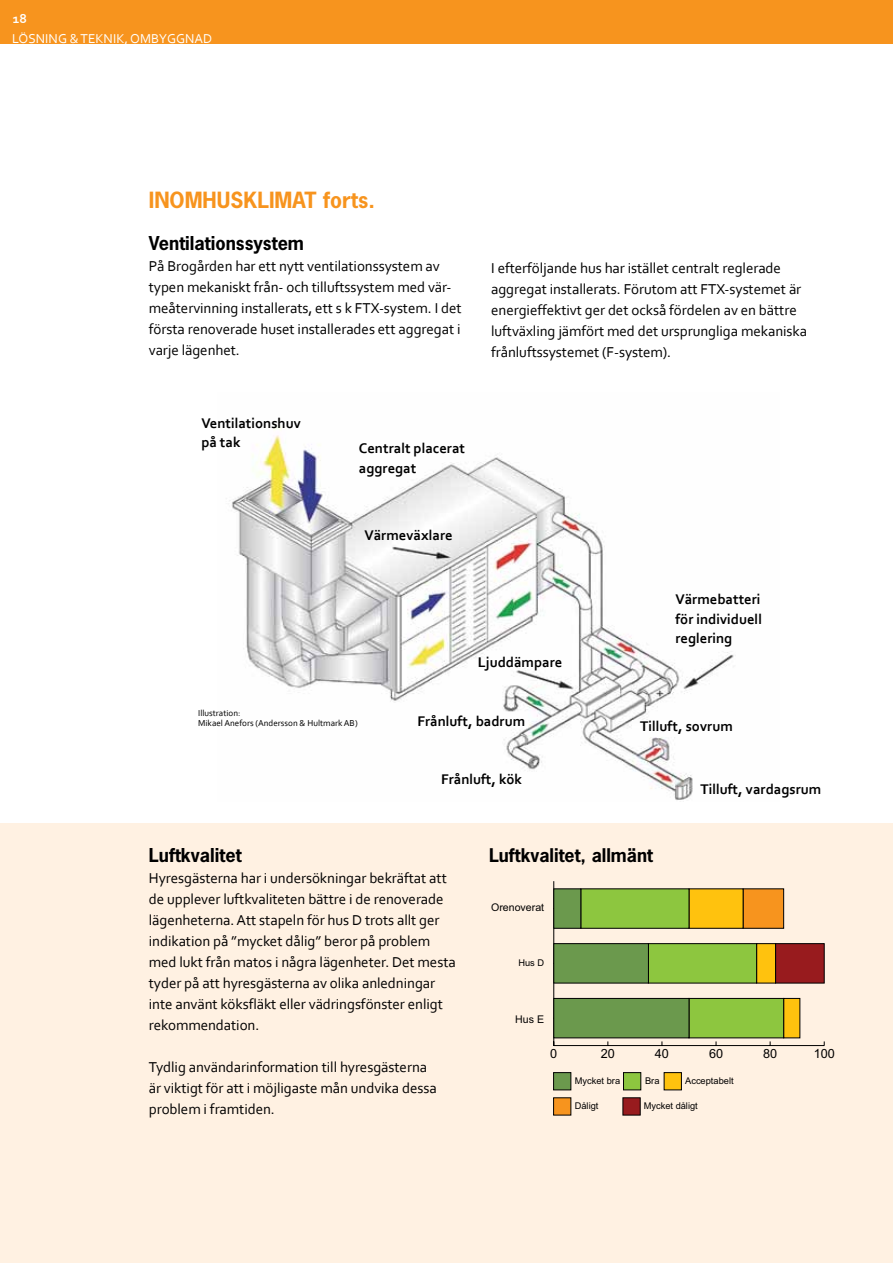
<style>
.page{position:relative;width:893px;height:1263px;background:#fff}
.page>*{position:absolute;margin:0;border:0;box-sizing:border-box;transform-origin:0 0}
.t1{font:700 21px "News Gothic Std";color:#f7941e}
.t2{font:700 18px "News Gothic Std";color:#000}
.t3{font:700 17.7px "News Gothic Std";color:#000}
.t4{font:15px/21px "Corbel";letter-spacing:-.005em;color:#000}
.t5{font:700 14.7px/19.5px "Corbel";color:#000}
.t6{font:13.5px "Corbel";color:#fff}
.t7{font:700 13.5px "Corbel";color:#fff}
.t8{font:12.75px "Arial";color:#000}
.t9{font:10.65px "Arial";color:#000}
.t10{font:9.3px "Arial";color:#000}
.t11{font:9px/10.5px "Corbel";color:#000}
</style>
<div class="page">
<div style="left:0;top:823px;width:893px;height:440px;background:#fff1e2"></div>
<div style="left:0;top:0;width:893px;height:43px;background:#f7941e"></div>
<img style="left:229px;top:427px;width:505px;height:373px">
<hr style="left:554px;top:1045px;width:270px;height:1px;background:#000">
<hr style="left:553px;top:881px;width:1px;height:164px;background:#000">
<div style="left:743px;top:889px;width:41px;height:39px;background:#f7941e;border:1px solid #000"></div>
<div style="left:775px;top:943px;width:49px;height:40px;background:#981b1e;border:1px solid #000"></div>
<div style="left:689px;top:889px;width:54px;height:39px;background:#ffc20e"></div>
<div style="left:756px;top:943px;width:20px;height:40px;background:#ffc20e;border:1px solid #000"></div>
<div style="left:783px;top:998px;width:17px;height:40px;background:#ffc20e"></div>
<div style="left:581px;top:889px;width:108px;height:39px;background:#8dc63f"></div>
<div style="left:648px;top:943px;width:109px;height:40px;background:#8dc63f;border:1px solid #000"></div>
<div style="left:689px;top:998px;width:95px;height:40px;background:#8dc63f;border:1px solid #000"></div>
<div style="left:554px;top:889px;width:27px;height:39px;background:#6b994d;border:1px solid #000"></div>
<div style="left:554px;top:943px;width:95px;height:40px;background:#6b994d;border:1px solid #000"></div>
<div style="left:554px;top:998px;width:135px;height:40px;background:#6b994d;border:1px solid #000"></div>
<div style="left:553px;top:1072px;width:18px;height:18px;background:#6b994d;border:1px solid #000"></div>
<div style="left:623px;top:1072px;width:18px;height:18px;background:#8dc63f;border:1px solid #000"></div>
<div style="left:664px;top:1072px;width:18px;height:18px;background:#ffc20e;border:1px solid #000"></div>
<div style="left:553px;top:1097px;width:18px;height:18px;background:#f7941e"></div>
<div style="left:623px;top:1097px;width:17px;height:18px;background:#981b1e"></div>
<p class="t7" style="left:13px;top:10px;width:16px">18</p>
<p class="t6" style="left:12px;top:30px;width:201px">LÖSNING &amp; TEKNIK, OMBYGGNAD</p>
<h1 class="t1" style="left:149px;top:186px;width:228px">INOMHUSKLIMAT forts.</h1>
<p class="t2" style="left:149px;top:231px;width:157px">Ventilationssystem</p>
<p class="t4" style="left:149px;top:255px;width:314px">På Brogården har ett nytt ventilationssystem av typen mekaniskt från- och tilluftssystem med vär&shy;meåtervinning installerats, ett s k FTX-system. I det första renoverade huset installerades ett aggregat i varje lägenhet.</p>
<p class="t4" style="left:491px;top:257px;width:317px">I efterföljande hus har istället centralt reglerade aggregat installerats. Förutom att FTX-systemet är energieffektivt ger det också fördelen av en bättre luftväxling jämfört med det ursprungliga mekaniska frånluftssystemet (F-system).</p>
<p class="t5" style="left:201px;top:413px;width:101px">Ventilationshuv på tak</p>
<p class="t5" style="left:359px;top:438px;width:108px">Centralt placerat aggregat</p>
<p class="t5" style="left:364px;top:525px;width:90px">Värmeväxlare</p>
<p class="t5" style="left:478px;top:652px;width:86px">Ljuddämpare</p>
<p class="t5" style="left:675px;top:589px;width:88px;text-align:justify">Värmebatteri för individuell reglering</p>
<p class="t11" style="left:198px;top:707px;width:161px">Illustration:<br>Mikael Anefors (Andersson &amp; Hultmark AB)</p>
<p class="t5" style="left:417px;top:710px;width:109px">Frånluft, badrum</p>
<p class="t5" style="left:441px;top:769px;width:83px">Frånluft, kök</p>
<p class="t5" style="left:640px;top:716px;width:94px">Tilluft, sovrum</p>
<p class="t5" style="left:700px;top:779px;width:122px">Tilluft, vardagsrum</p>
<p class="t2" style="left:149px;top:844px;width:94px">Luftkvalitet</p>
<p class="t3" style="left:489px;top:844px;width:165px">Luftkvalitet, allmänt</p>
<p class="t4" style="left:149px;top:867px;width:308px">Hyresgästerna har i undersökningar bekräftat att de upplever luftkvaliteten bättre i de renoverade lägenheterna. Att stapeln för hus D trots allt ger indikation på ”mycket dålig” beror på problem med lukt från matos i några lägenheter. Det mesta tyder på att hyresgästerna av olika anledningar inte använt köksfläkt eller vädringsfönster enligt rekommendation.</p>
<p class="t4" style="left:149px;top:1056px;width:289px">Tydlig användarinformation till hyresgästerna är viktigt för att i möjligaste mån undvika dessa problem i framtiden.</p>
<p class="t9" style="left:491px;top:900px;width:55px">Orenoverat</p>
<p class="t10" style="left:518px;top:956px;width:27px">Hus D</p>
<p class="t9" style="left:515px;top:1012px;width:30px">Hus E</p>
<p class="t8" style="left:550px;top:1045px;width:9px">0</p>
<p class="t8" style="left:601px;top:1045px;width:16px">20</p>
<p class="t8" style="left:655px;top:1045px;width:16px">40</p>
<p class="t8" style="left:709px;top:1045px;width:16px">60</p>
<p class="t8" style="left:763px;top:1045px;width:16px">80</p>
<p class="t8" style="left:814px;top:1045px;width:23px">100</p>
<p class="t10" style="left:575px;top:1074px;width:47px">Mycket bra</p>
<p class="t10" style="left:645px;top:1074px;width:16px">Bra</p>
<p class="t10" style="left:685px;top:1074px;width:50px">Acceptabelt</p>
<p class="t10" style="left:575px;top:1099px;width:25px">Dåligt</p>
<p class="t10" style="left:644px;top:1099px;width:56px">Mycket dåligt</p>
</div>
